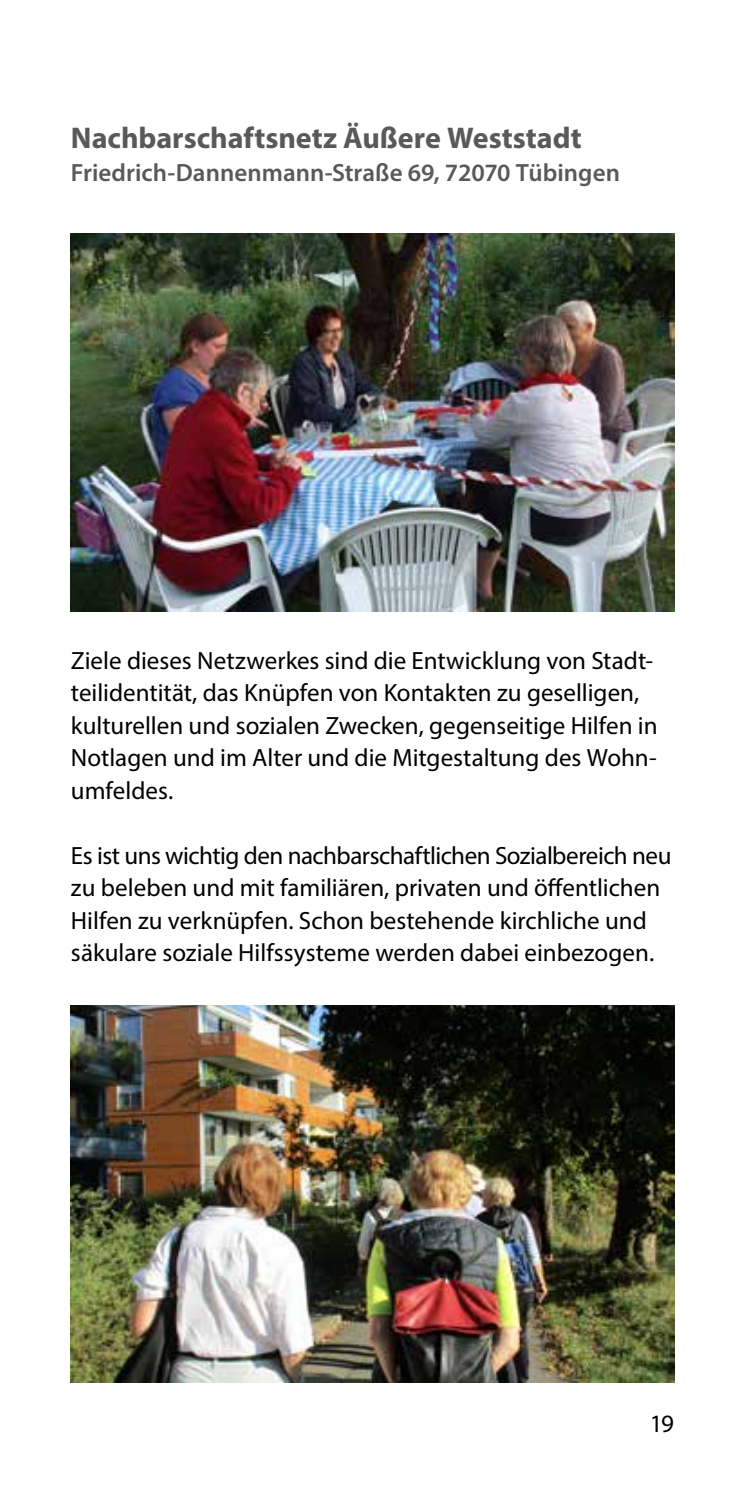
<style>
.page{position:relative;width:745px;height:1489px;background:#fff}
.page>*{position:absolute;margin:0;border:0;box-sizing:border-box;transform-origin:0 0}
.t1{font:700 30px "Myriad Pro";color:#58595b}
.t2{font:25px/32.5px "Myriad Pro";color:#000}
.t3{font:600 25px "Myriad Pro";color:#58595b}
</style>
<div class="page">
<img style="left:71px;top:234px;width:602px;height:377px">
<img style="left:71px;top:1005px;width:602px;height:377px">
<p class="t1" style="left:71px;top:119px;width:512px">Nachbarschaftsnetz Äußere Weststadt</p>
<p class="t3" style="left:71px;top:156px;width:550px">Friedrich-Dannenmann-Straße 69, 72070 Tübingen</p>
<p class="t2" style="left:71px;top:643px;width:587px">Ziele dieses Netzwerkes sind die Entwicklung von Stadt&shy;teilidentität, das Knüpfen von Kontakten zu geselligen, kulturellen und sozialen Zwecken, gegenseitige Hilfen in Notlagen und im Alter und die Mitgestaltung des Wohn&shy;umfeldes.</p>
<p class="t2" style="left:71px;top:838px;width:601px">Es ist uns wichtig den nachbarschaftlichen Sozialbereich neu zu beleben und mit familiären, privaten und öffentlichen Hilfen zu verknüpfen. Schon bestehende kirchliche und säkulare soziale Hilfssysteme werden dabei einbezogen.</p>
<p class="t2" style="left:649px;top:1406px;width:26px">19</p>
</div>
